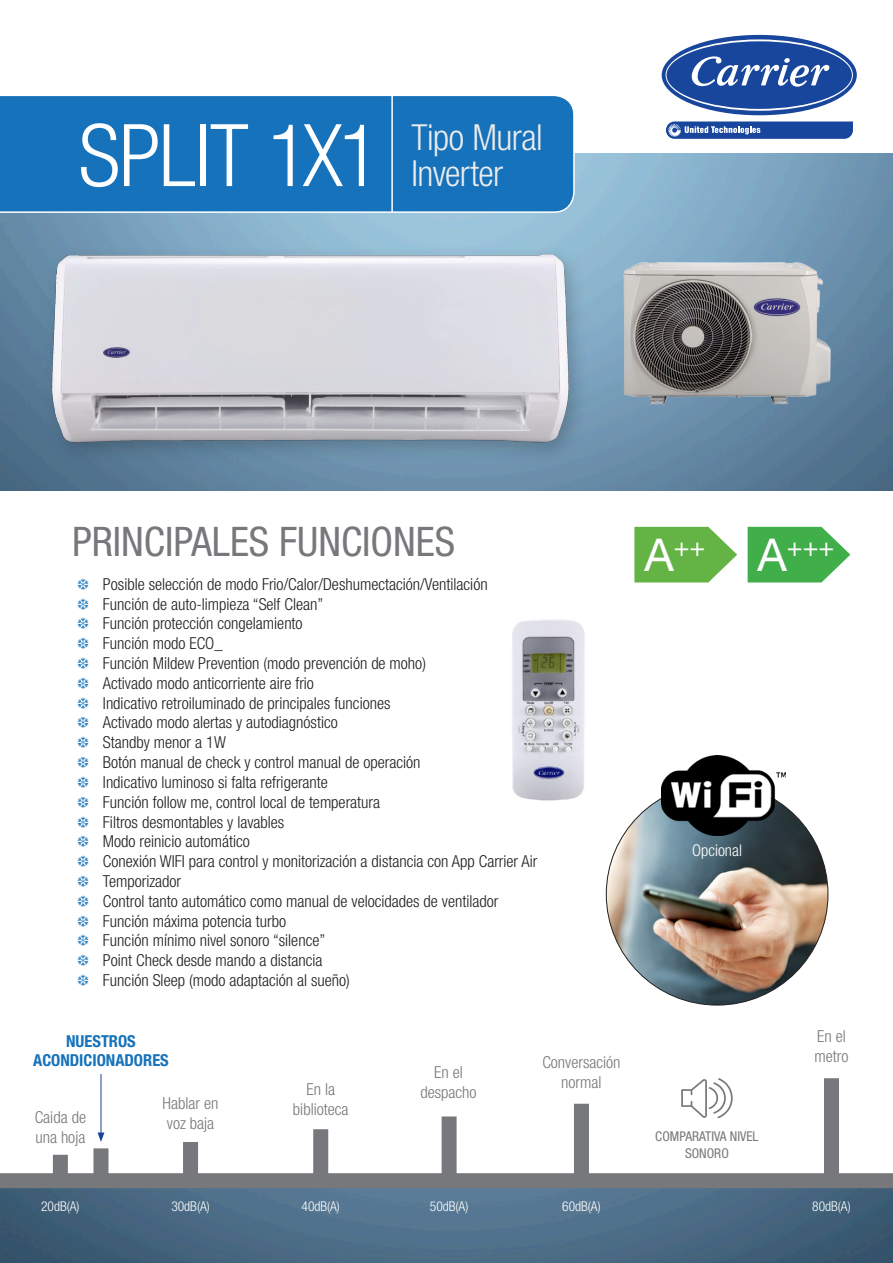
<style>
.page{position:relative;width:893px;height:1263px;background:#fff}
.page>*{position:absolute;margin:0;border:0;box-sizing:border-box;transform-origin:0 0}
.t1{font:300 condensed 86.55px "Helvetica Neue LT Std";letter-spacing:-.015em;color:#fff}
.t2{font:condensed 40.8px "Helvetica Neue LT Std";color:#76787b}
.t3{font:300 condensed 36px "Helvetica Neue LT Std";letter-spacing:-.02em;color:#ececee}
.t4{font:26.4px "Helvetica Neue LT Std";color:#fff}
.t5{font:300 condensed 16.5px/19.8px "Helvetica Neue LT Std";color:#231f20}
.t6{font:300 condensed 16.5px/19.8px "Helvetica Neue LT Std";color:#76787b}
.t7{font:700 condensed 16.5px/19.8px "Helvetica Neue LT Std";color:#1672ba;text-align:center}
.t8{font:300 condensed 16.2px "Helvetica Neue LT Std";color:#fff}
.t9{font:300 condensed 13.5px "Helvetica Neue LT Std";color:#fff}
.t10{font:condensed 13.5px/16.2px "Helvetica Neue LT Std";color:#76787b;text-align:center}
.s1{color:#1672ba}
.s2{font-size:45.3px}
</style>
<div class="page">
<img style="left:0;top:154px;width:893px;height:336px">
<img style="left:0;top:1188px;width:893px;height:75px">
<img style="left:4px;top:184px;width:606px;height:307px">
<svg style="left:666px;top:121px;width:187px;height:18px;background:#3b62ac"></svg>
<div style="left:662px;top:35px;width:195px;height:80px;background:#18469d;border-radius:50%"></div>
<svg style="left:665px;top:39px;width:188px;height:72px"></svg>
<div style="left:666px;top:41px;width:186px;height:68px;background:#18469d;border-radius:50%"></div>
<svg style="left:691px;top:56px;width:138px;height:31px"></svg>
<svg style="left:748px;top:527px;width:102px;height:55px;background:#59b961"></svg>
<svg style="left:634px;top:527px;width:103px;height:55px;background:#78be5f"></svg>
<img style="left:613px;top:250px;width:235px;height:160px">
<img style="left:512px;top:619px;width:73px;height:182px">
<div style="left:0;top:96px;width:575px;height:118px;background:#1672ba"></div>
<div style="left:0;top:1173px;width:893px;height:15px;background:#76787b"></div>
<div style="left:53px;top:1155px;width:15px;height:25px;background:#76787b"></div>
<div style="left:93px;top:1148px;width:15px;height:32px;background:#76787b"></div>
<div style="left:183px;top:1142px;width:15px;height:38px;background:#76787b"></div>
<div style="left:313px;top:1129px;width:15px;height:51px;background:#76787b"></div>
<div style="left:442px;top:1116px;width:15px;height:64px;background:#76787b"></div>
<div style="left:574px;top:1104px;width:15px;height:76px;background:#76787b"></div>
<div style="left:824px;top:1078px;width:15px;height:102px;background:#76787b"></div>
<svg style="left:681px;top:1078px;width:52px;height:40px"></svg>
<hr style="left:101px;top:1074px;width:1px;height:61px;background:#18469d">
<svg style="left:98px;top:1132px;width:6px;height:10px"></svg>
<hr style="left:391px;top:95px;width:2px;height:117px;background:#fff">
<img style="left:606px;top:783px;width:222px;height:222px;border-radius:111px">
<img style="left:662px;top:756px;width:123px;height:79px">
<h1 class="t1" style="left:79px;top:106px;width:303px">SPLIT 1X1</h1>
<h3 class="t3" style="left:411px;top:117px;width:133px">Tipo Mural</h3>
<h3 class="t3" style="left:411px;top:153px;width:93px">Inverter</h3>
<h2 class="t2" style="left:72px;top:518px;width:384px">PRINCIPALES FUNCIONES</h2>
<p class="t5" style="left:77px;top:574px;width:461px"><span class="s1">❆</span> Posible selección de modo Frio/Calor/Deshumectación/Ventilación<br><span class="s1">❆</span> Función de auto-limpieza “Self Clean”<br><span class="s1">❆</span> Función protección congelamiento<br><span class="s1">❆</span> Función modo ECO_<br><span class="s1">❆</span> Función Mildew Prevention (modo prevención de moho)<br><span class="s1">❆</span> Activado modo anticorriente aire frio<br><span class="s1">❆</span> Indicativo retroiluminado de principales funciones<br><span class="s1">❆</span> Activado modo alertas y autodiagnóstico<br><span class="s1">❆</span> Standby menor a 1W<br><span class="s1">❆</span> Botón manual de check y control manual de operación<br><span class="s1">❆</span> Indicativo luminoso si falta refrigerante<br><span class="s1">❆</span> Función follow me, control local de temperatura<br><span class="s1">❆</span> Filtros desmontables y lavables<br><span class="s1">❆</span> Modo reinicio automático<br><span class="s1">❆</span> Conexión WIFI para control y monitorización a distancia con App Carrier Air <span class="s1">❆</span> Temporizador<br><span class="s1">❆</span> Control tanto automático como manual de velocidades de ventilador<br><span class="s1">❆</span> Función máxima potencia turbo<br><span class="s1">❆</span> Función mínimo nivel sonoro “silence”<br><span class="s1">❆</span> Point Check desde mando a distancia<br><span class="s1">❆</span> Función Sleep (modo adaptación al sueño)</p>
<p class="t7" style="left:33px;top:1031px;width:137px">NUESTROS<br>ACONDICIONADORES</p>
<p class="t6" style="left:35px;top:1107px;width:53px">Caida de una hoja</p>
<p class="t6" style="left:163px;top:1093px;width:57px">Hablar en voz baja</p>
<p class="t6" style="left:293px;top:1079px;width:57px;text-align:center">En la biblioteca</p>
<p class="t6" style="left:420px;top:1062px;width:58px;text-align:center">En el despacho</p>
<p class="t6" style="left:542px;top:1052px;width:80px;text-align:center">Conversación normal</p>
<h3 class="t4" style="left:644px;top:531px;width:63px"><span class="s2">A</span>++</h3>
<h3 class="t4" style="left:757px;top:531px;width:78px"><span class="s2">A</span>+++</h3>
<p class="t8" style="left:692px;top:841px;width:51px">Opcional</p>
<p class="t6" style="left:814px;top:1026px;width:35px">En el metro</p>
<p class="t10" style="left:655px;top:1128px;width:105px">COMPARATIVA NIVEL<br>SONORO</p>
<p class="t9" style="left:41px;top:1198px;width:40px">20dB(A)</p>
<p class="t9" style="left:171px;top:1198px;width:40px">30dB(A)</p>
<p class="t9" style="left:302px;top:1198px;width:40px">40dB(A)</p>
<p class="t9" style="left:430px;top:1198px;width:40px">50dB(A)</p>
<p class="t9" style="left:562px;top:1198px;width:40px">60dB(A)</p>
<p class="t9" style="left:812px;top:1198px;width:40px">80dB(A)</p>
</div>
